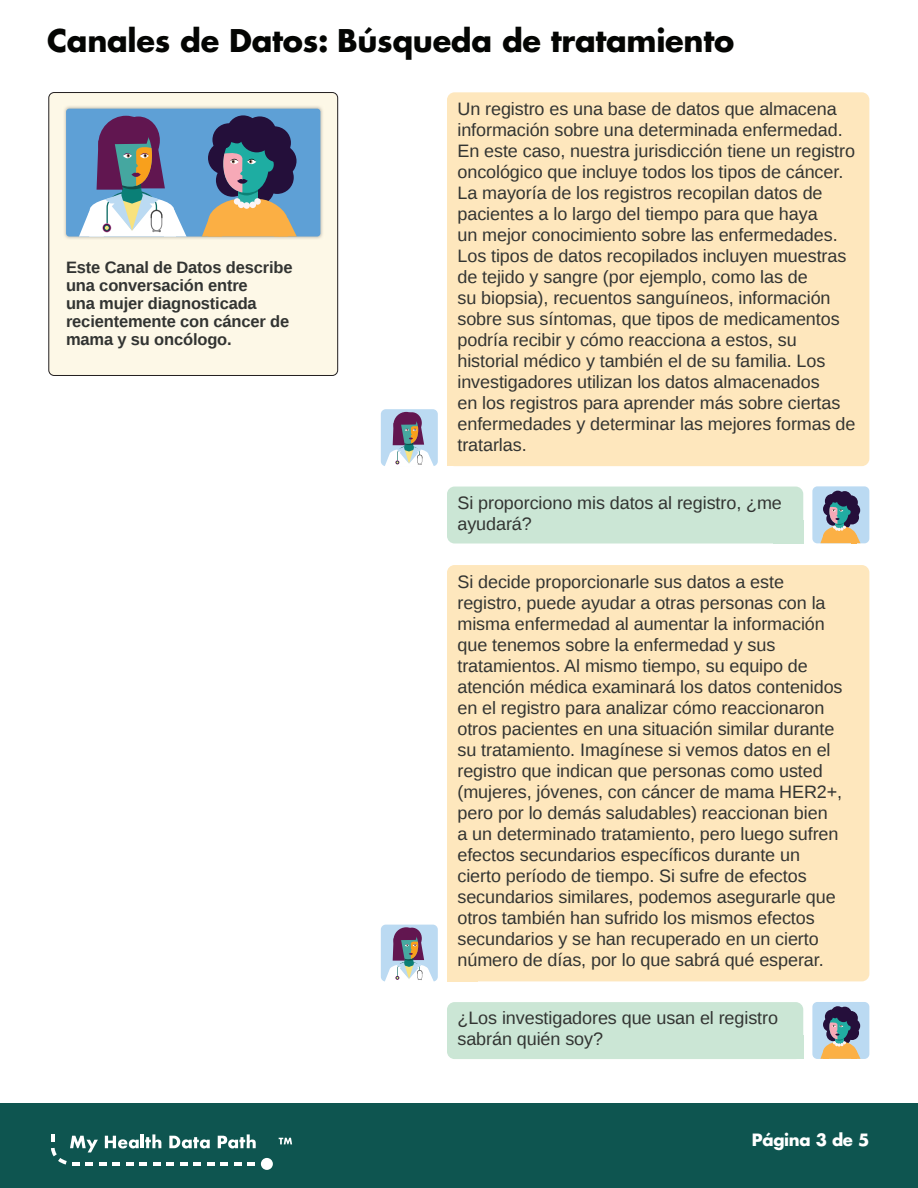
<style>
.page{position:relative;width:918px;height:1188px;background:#fff}
.page>*{position:absolute;margin:0;border:0;box-sizing:border-box;transform-origin:0 0}
.t1{font:700 30.45px "Futura";letter-spacing:-.01em;color:#040503}
.t2{font:18px/21px "Ascender Sans";letter-spacing:-.005em;color:#323432}
.t3{font:700 16.5px/18px "Ascender Sans";letter-spacing:-.01em;color:#323432}
.t4{font:700 16.5px "Futura";letter-spacing:-.02em;color:#fff}
</style>
<div class="page">
<div style="left:0;top:1104px;width:918px;height:84px;background:#0e5550"></div>
<svg style="left:279px;top:1138px;width:13px;height:6px"></svg>
<svg style="left:51px;top:1134px;width:205px;height:32px"></svg>
<div style="left:261px;top:1158px;width:12px;height:12px;background:#fff;border-radius:50%"></div>
<div style="left:447px;top:487px;width:356px;height:57px;background:#cbe6d5;border-radius:8px"></div>
<div style="left:447px;top:1002px;width:356px;height:57px;background:#cbe6d5;border-radius:8px"></div>
<div style="left:447px;top:92px;width:422px;height:374px;background:#fee7bd;border-radius:8px"></div>
<div style="left:447px;top:565px;width:422px;height:416px;background:#fee7bd;border-radius:8px"></div>
<div style="left:773px;top:520px;width:30px;height:24px;background:#cbe6d5"></div>
<div style="left:773px;top:1035px;width:30px;height:24px;background:#cbe6d5"></div>
<div style="left:447px;top:442px;width:30px;height:24px;background:#fee7bd"></div>
<div style="left:447px;top:958px;width:30px;height:23px;background:#fee7bd"></div>
<div style="left:49px;top:93px;width:289px;height:282px;background:#fdf8e7;border-radius:5px"></div>
<div style="left:49px;top:92px;width:289px;height:284px;border:1px solid #231f20;border-radius:5px"></div>
<div style="left:381px;top:409px;width:57px;height:57px;background:#bbdaf2;border-radius:5px"></div>
<svg style="left:385px;top:413px;width:49px;height:53px"></svg>
<div style="left:381px;top:925px;width:57px;height:57px;background:#bbdaf2;border-radius:5px"></div>
<svg style="left:393px;top:927px;width:26px;height:26px"></svg>
<div style="left:402px;top:928px;width:20px;height:21px;background:#621650;border-radius:50%"></div>
<svg style="left:384px;top:929px;width:50px;height:53px"></svg>
<div style="left:812px;top:1002px;width:57px;height:57px;background:#bbdaf2;border-radius:5px"></div>
<div style="left:838px;top:1007px;width:14px;height:14px;background:#250f3b;border-radius:50%"></div>
<div style="left:831px;top:1006px;width:14px;height:14px;background:#250f3b;border-radius:50%"></div>
<svg style="left:820px;top:1009px;width:40px;height:50px"></svg>
<div style="left:812px;top:486px;width:57px;height:57px;background:#bbdaf2;border-radius:5px"></div>
<svg style="left:838px;top:491px;width:14px;height:14px"></svg>
<div style="left:831px;top:491px;width:14px;height:14px;background:#250f3b;border-radius:50%"></div>
<div style="left:837px;top:492px;width:13px;height:15px;background:#250f3b;border-radius:50%"></div>
<svg style="left:820px;top:494px;width:40px;height:49px"></svg>
<img style="left:64px;top:106px;width:259px;height:133px">
<svg style="left:66px;top:109px;width:254px;height:128px;background:#738ba4"></svg>
<div style="left:234px;top:198px;width:6px;height:7px;background:#fcf5f6;border-radius:50%"></div>
<div style="left:238px;top:202px;width:7px;height:6px;background:#fcf5f6;border-radius:50%"></div>
<div style="left:243px;top:202px;width:7px;height:7px;background:#fcf5f6;border-radius:50%"></div>
<div style="left:249px;top:202px;width:7px;height:6px;background:#fcf5f6;border-radius:50%"></div>
<div style="left:254px;top:198px;width:7px;height:7px;background:#fcf5f6;border-radius:50%"></div>
<h1 class="t1" style="left:47px;top:21px;width:689px">Canales de Datos: Búsqueda de tratamiento</h1>
<p class="t3" style="left:66px;top:257px;width:228px">Este Canal de Datos describe una conversación entre<br>una mujer diagnosticada recientemente con cáncer de mama y su oncólogo.</p>
<p class="t2" style="left:458px;top:98px;width:399px">Un registro es una base de datos que almacena información sobre una determinada enfermedad.<br>En este caso, nuestra jurisdicción tiene un registro oncológico que incluye todos los tipos de cáncer.<br>La mayoría de los registros recopilan datos de pacientes a lo largo del tiempo para que haya<br>un mejor conocimiento sobre las enfermedades.<br>Los tipos de datos recopilados incluyen muestras de tejido y sangre (por ejemplo, como las de<br>su biopsia), recuentos sanguíneos, información sobre sus síntomas, que tipos de medicamentos podría recibir y cómo reacciona a estos, su historial médico y también el de su familia. Los investigadores utilizan los datos almacenados<br>en los registros para aprender más sobre ciertas enfermedades y determinar las mejores formas de tratarlas.</p>
<p class="t2" style="left:458px;top:492px;width:326px">Si proporciono mis datos al registro, ¿me ayudará?</p>
<p class="t2" style="left:458px;top:571px;width:387px">Si decide proporcionarle sus datos a este registro, puede ayudar a otras personas con la misma enfermedad al aumentar la información que tenemos sobre la enfermedad y sus tratamientos. Al mismo tiempo, su equipo de atención médica examinará los datos contenidos en el registro para analizar cómo reaccionaron otros pacientes en una situación similar durante su tratamiento. Imagínese si vemos datos en el registro que indican que personas como usted (mujeres, jóvenes, con cáncer de mama HER2+, pero por lo demás saludables) reaccionan bien<br>a un determinado tratamiento, pero luego sufren efectos secundarios específicos durante un cierto período de tiempo. Si sufre de efectos secundarios similares, podemos asegurarle que otros también han sufrido los mismos efectos secundarios y se han recuperado en un cierto número de días, por lo que sabrá qué esperar.</p>
<p class="t2" style="left:458px;top:1008px;width:322px">¿Los investigadores que usan el registro sabrán quién soy?</p>
<p class="t4" style="left:752px;top:1129px;width:119px">Página 3 de 5</p>
</div>
